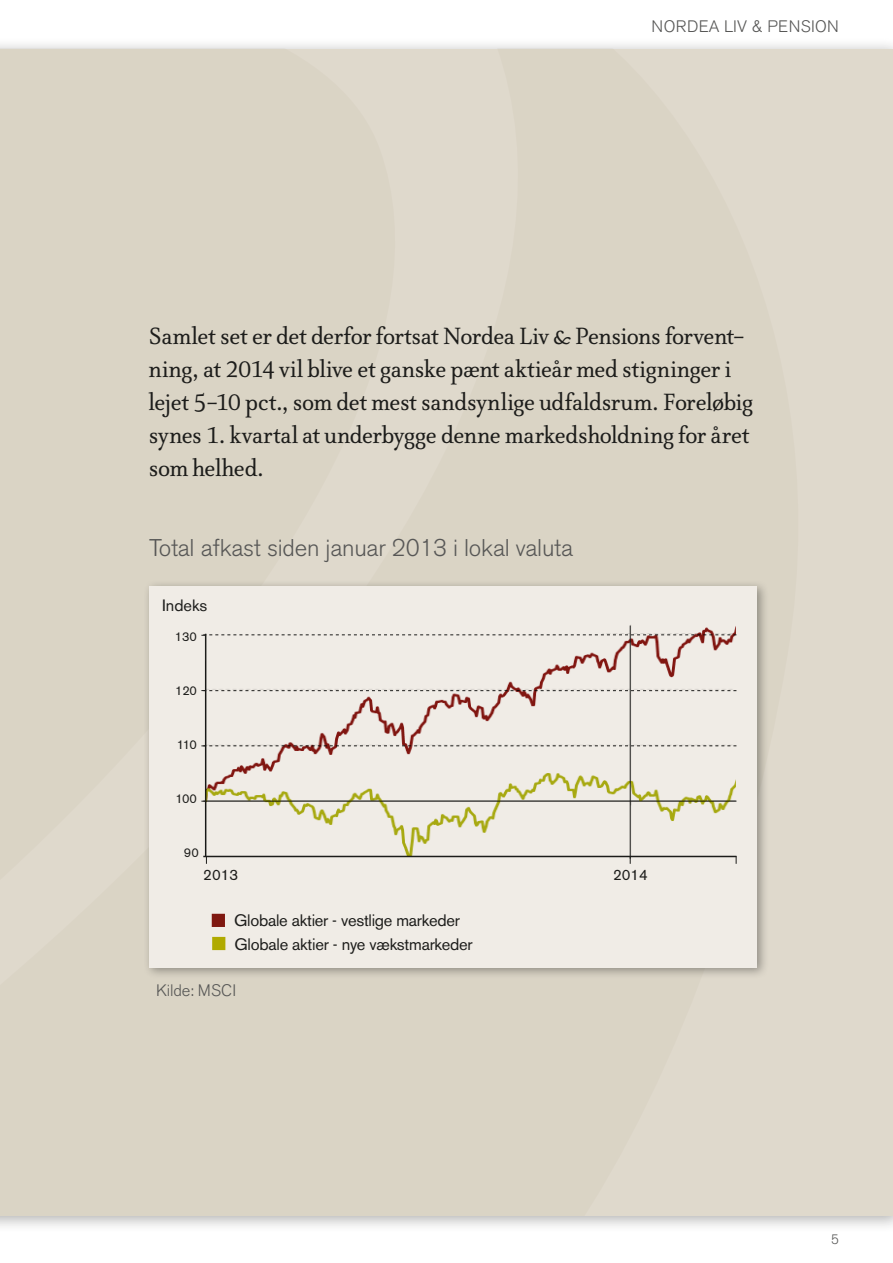
<style>
.page{position:relative;width:893px;height:1263px;background:#fff}
.page>*{position:absolute;margin:0;border:0;box-sizing:border-box;transform-origin:0 0}
.Body_text{font:27px/33px "Atma Nordea Pro";letter-spacing:-.01em;color:#1d1d1b}
.Main_heading__inside{font:300 24px "Akzidenz Grotesk BE";letter-spacing:-.01em;color:#575756}
.Main_heading__inside-2{font:16.5px "Akzidenz Grotesk BE";letter-spacing:-.015em;color:#1d1d1b}
.Main_heading__inside-3{font:300 16.5px "Akzidenz Grotesk BE";letter-spacing:.015em;color:#575756}
.Main_heading__inside-4{font:300 16.5px "Akzidenz Grotesk BE";letter-spacing:-.01em;color:#575756}
.t1{font:16.35px "Akzidenz Grotesk BE";color:#1d1d1b}
.Main_heading__inside-5{font:15px "Akzidenz Grotesk BE";color:#1d1d1b}
.t2{font:300 13.5px "Akzidenz Grotesk BE";color:#575756}
.Main_heading__inside-6{font:12.75px "Akzidenz Grotesk BE";letter-spacing:-.015em;color:#1d1d1b}
</style>
<div class="page">
<div style="left:0;top:38px;width:893px;height:1195px;background:#1d1d1b;opacity:.35"></div>
<div style="left:0;top:49px;width:892px;height:1166px;background:#dad4c5"></div>
<div style="left:143px;top:579px;width:626px;height:401px;background:#1d1d1b;opacity:.4"></div>
<div style="left:149px;top:586px;width:608px;height:381px;background:#f0ece6"></div>
<hr style="left:205px;top:634px;width:1px;height:222px;background:#1d1d1b">
<hr style="left:203px;top:856px;width:533px;height:1px;background:#1d1d1b">
<hr style="left:203px;top:801px;width:533px;height:1px;background:#1d1d1b">
<div style="left:212px;top:914px;width:13px;height:13px;background:#7f1810"></div>
<div style="left:212px;top:937px;width:13px;height:13px;background:#b0aa00"></div>
<img style="left:206px;top:625px;width:530px;height:231px">
<hr style="left:630px;top:625px;width:1px;height:234px;background:#1d1d1b">
<p class="Main_heading__inside-3" style="left:652px;top:17px;width:189px">NORDEA LIV &amp; PENSION</p>
<p class="Body_text" style="left:149px;top:319px;width:606px">Samlet set er det derfor fortsat Nordea Liv &amp; Pensions forvent&shy;ning, at 2014 vil blive et ganske pænt aktieår med stigninger i lejet 5-10 pct., som det mest sandsynlige udfaldsrum. Foreløbig synes 1. kvartal at underbygge denne markedsholdning for året som helhed.</p>
<p class="Main_heading__inside" style="left:149px;top:534px;width:425px">Total afkast siden januar 2013 i lokal valuta</p>
<p class="t1" style="left:162px;top:595px;width:47px">Indeks</p>
<p class="Main_heading__inside-6" style="left:175px;top:629px;width:24px">130</p>
<p class="Main_heading__inside-6" style="left:175px;top:683px;width:23px">120</p>
<p class="Main_heading__inside-6" style="left:177px;top:737px;width:22px">110</p>
<p class="Main_heading__inside-6" style="left:175px;top:791px;width:23px">100</p>
<p class="Main_heading__inside-6" style="left:184px;top:845px;width:16px">90</p>
<p class="Main_heading__inside-5" style="left:203px;top:866px;width:36px">2013</p>
<p class="Main_heading__inside-5" style="left:613px;top:866px;width:36px">2014</p>
<p class="Main_heading__inside-2" style="left:234px;top:911px;width:228px">Globale aktier - vestlige markeder</p>
<p class="Main_heading__inside-2" style="left:234px;top:934px;width:240px">Globale aktier - nye vækstmarkeder</p>
<p class="Main_heading__inside-4" style="left:156px;top:981px;width:82px">Kilde: MSCI</p>
<p class="t2" style="left:831px;top:1232px;width:9px">5</p>
</div>
